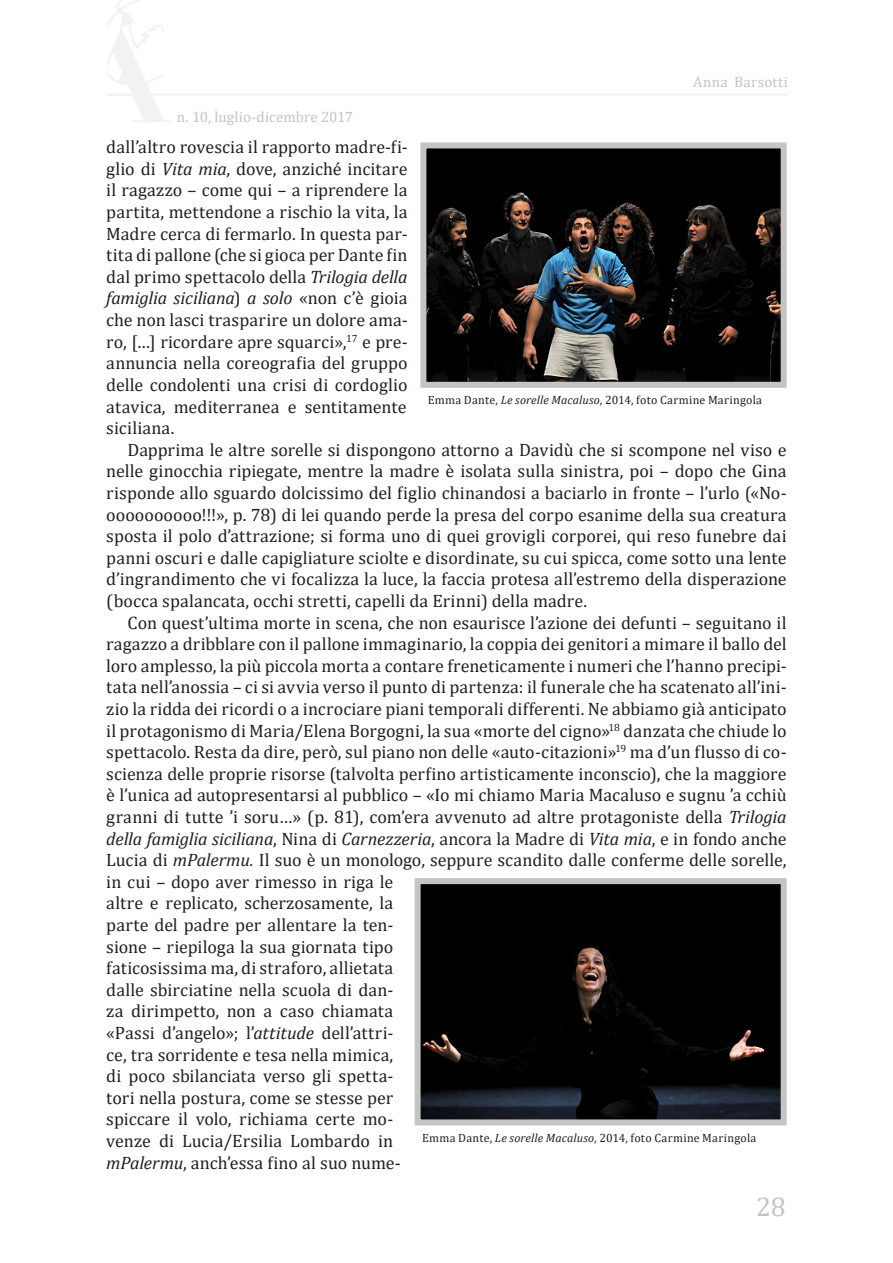
<style>
.page{position:relative;width:893px;height:1263px;background:#fff}
.page>*{position:absolute;margin:0;border:0;box-sizing:border-box;transform-origin:0 0}
.t1{font:27px "Cambria";color:#c4c4c4}
.t2{font:18px/21.6px "Cambria";letter-spacing:.005em;color:#231f20;text-align:justify}
.t3{font:15px "Cambria";letter-spacing:.01em;color:#c4c4c4}
.t4{font:12px "Cambria";letter-spacing:.02em;color:#231f20}
.s1{font-style:italic}
</style>
<div class="page">
<svg style="left:107px;top:0;width:64px;height:122px"></svg>
<hr style="left:131px;top:93px;width:657px;height:3px;background:#f2f3f3">
<img style="left:427px;top:149px;width:353px;height:232px">
<div style="left:420px;top:142px;width:367px;height:246px;border:6px solid #c4c4c4"></div>
<img style="left:422px;top:885px;width:358px;height:233px">
<div style="left:415px;top:878px;width:372px;height:247px;border:6px solid #c4c4c4"></div>
<p class="t3" style="left:177px;top:108px;width:178px">n. 10, luglio-dicembre 2017</p>
<p class="t3" style="left:693px;top:72px;width:96px">Anna Barsotti</p>
<p class="t2" style="left:106px;top:136px;width:303px">dall’altro rovescia il rapporto madre-fi&shy;glio di <span class="s1">Vita mia</span>, dove, anziché incitare il ragazzo – come qui – a riprendere la partita, mettendone a rischio la vita, la Madre cerca di fermarlo. In questa par&shy;tita di pallone (che si gioca per Dante fin dal primo spettacolo della <span class="s1">Trilogia della famiglia siciliana</span>) <span class="s1">a solo</span> «non c’è gioia che non lasci trasparire un dolore ama&shy;ro, […] ricordare apre squarci»,<sup>17</sup> e pre&shy;annuncia nella coreografia del gruppo delle condolenti una crisi di cordoglio atavica, mediterranea e sentitamente siciliana.</p>
<p class="t2" style="left:106px;top:438px;width:682px;text-indent:21px">Dapprima le altre sorelle si dispongono attorno a Davidù che si scompone nel viso e nelle ginocchia ripiegate, mentre la madre è isolata sulla sinistra, poi – dopo che Gina risponde allo sguardo dolcissimo del figlio chinandosi a baciarlo in fronte – l’urlo («No&shy;oooooooooo!!!», p. 78) di lei quando perde la presa del corpo esanime della sua creatura sposta il polo d’attrazione; si forma uno di quei grovigli corporei, qui reso funebre dai panni oscuri e dalle capigliature sciolte e disordinate, su cui spicca, come sotto una lente d’ingrandimento che vi focalizza la luce, la faccia protesa all’estremo della disperazione (bocca spalancata, occhi stretti, capelli da Erinni) della madre.</p>
<p class="t2" style="left:106px;top:611px;width:682px;text-align:left;text-indent:21px">Con quest’ultima morte in scena, che non esaurisce l’azione dei defunti – seguitano il ragazzo a dribblare con il pallone immaginario, la coppia dei genitori a mimare il ballo del loro amplesso, la più piccola morta a contare freneticamente i numeri che l’hanno precipi&shy;tata nell’anossia – ci si avvia verso il punto di partenza: il funerale che ha scatenato all’ini&shy;zio la ridda dei ricordi o a incrociare piani temporali differenti. Ne abbiamo già anticipato il protagonismo di Maria/Elena Borgogni, la sua «morte del cigno»<sup>18</sup> danzata che chiude lo spettacolo. Resta da dire, però, sul piano non delle «auto-citazioni»<sup>19</sup> ma d’un flusso di co&shy;scienza delle proprie risorse (talvolta perfino artisticamente inconscio), che la maggiore è l’unica ad autopresentarsi al pubblico – «Io mi chiamo Maria Macaluso e sugnu ’a cchiù granni di tutte ’i soru…» (p. 81), com’era avvenuto ad altre protagoniste della <span class="s1">Trilogia della famiglia siciliana</span>, Nina di <span class="s1">Carnezzeria</span>, ancora la Madre di <span class="s1">Vita mia</span>, e in fondo anche Lucia di <span class="s1">mPalermu.</span> Il suo è un monologo, seppure scandito dalle conferme delle sorelle, in cui – dopo aver rimesso in riga le<br>altre e replicato, scherzosamente, la<br>parte del padre per allentare la ten-<br>sione – riepiloga la sua giornata tipo<br>faticosissima ma, di straforo, allietata<br>dalle sbirciatine nella scuola di dan-<br>za dirimpetto, non a caso chiamata<br>«Passi d’angelo»; l’<span class="s1">attitude</span> dell’attri-<br>ce, tra sorridente e tesa nella mimica,<br>di poco sbilanciata verso gli spetta-<br>tori nella postura, come se stesse per<br>spiccare il volo, richiama certe mo-<br>venze di Lucia/Ersilia Lombardo in<br><span class="s1">mPalermu</span>, anch’essa fino al suo nume-</p>
<p class="t4" style="left:428px;top:393px;width:336px">Emma Dante, <span class="s1">Le sorelle Macaluso</span>, 2014, foto Carmine Maringola</p>
<p class="t4" style="left:422px;top:1130px;width:336px">Emma Dante, <span class="s1">Le sorelle Macaluso</span>, 2014, foto Carmine Maringola</p>
<h1 class="t1" style="left:756px;top:1190px;width:31px">28</h1>
</div>
